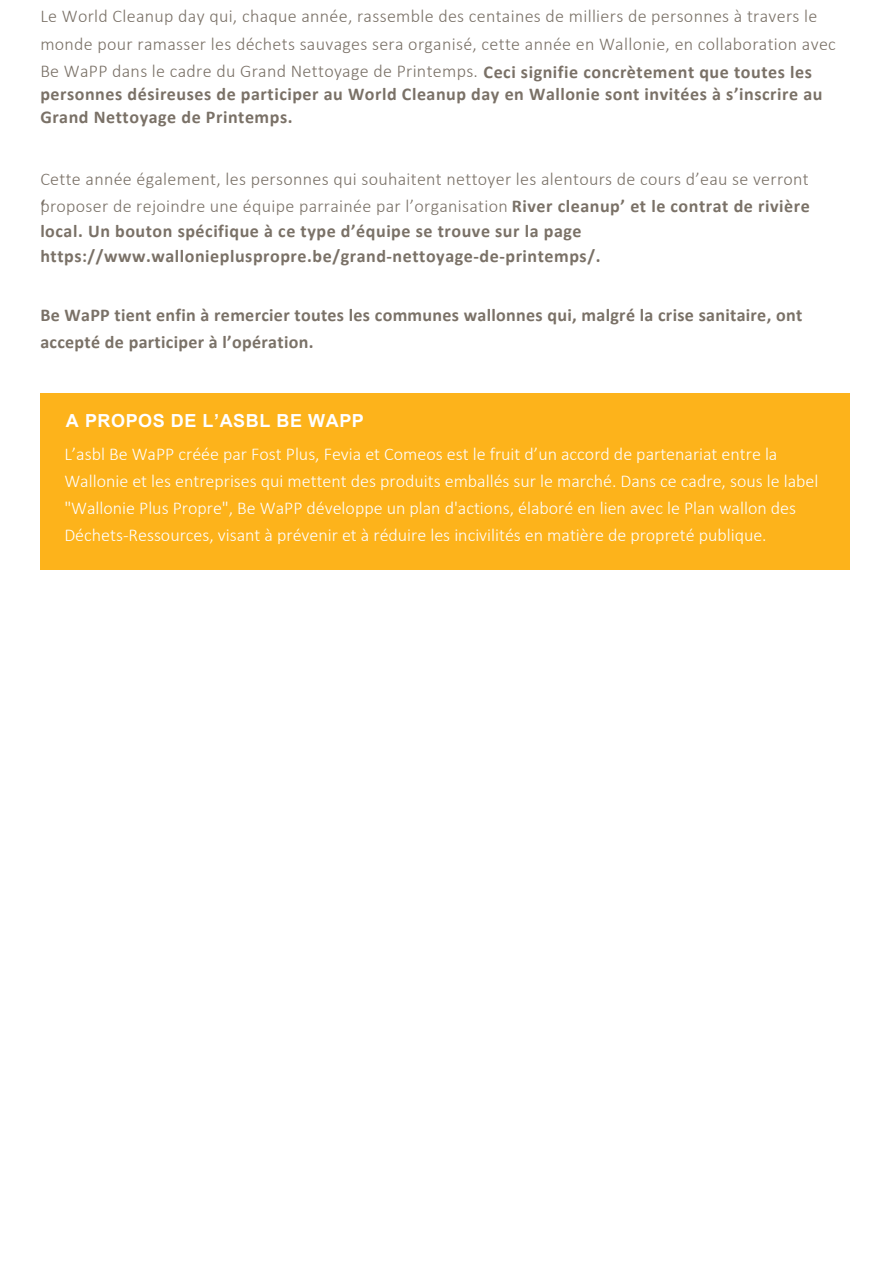
<style>
.page{position:relative;width:894px;height:1264px;background:#fff}
.page>*{position:absolute;margin:0;border:0;box-sizing:border-box;transform-origin:0 0}
.t1{font:300 18px/27px "Calibri";letter-spacing:.02em;color:#7a7167}
.t2{font:700 18px/24.8px "Calibri";letter-spacing:.03em;color:#7a7167}
.t3{font:300 18px/27px "Calibri";color:#fff}
.t4{font:700 18px "Arial";letter-spacing:.03em;color:#fff}
.s1{font-weight:700}
</style>
<div class="page">
<div style="left:40px;top:393px;width:809px;height:176px;background:#fdb31b"></div>
<p class="t1" style="left:40px;top:4px;width:796px">Le World Cleanup day qui, chaque année, rassemble des centaines de milliers de personnes à travers le monde pour ramasser les déchets sauvages sera organisé, cette année en Wallonie, en collaboration avec<br>Be WaPP dans le cadre du Grand Nettoyage de Printemps. <span class="s1">Ceci signifie concrètement que toutes les</span></p>
<p class="t2" style="left:40px;top:83px;width:783px;line-height:22.5px">personnes désireuses de participer au World Cleanup day en Wallonie sont invitées à s’inscrire au<br>Grand Nettoyage de Printemps.</p>
<p class="t1" style="left:40px;top:167px;width:770px">Cette année également, les personnes qui souhaitent nettoyer les alentours de cours d’eau se verront proposer de rejoindre une équipe parrainée par l’organisation <span class="s1">River cleanup’ et le contrat de rivière</span></p>
<p class="t2" style="left:40px;top:193px;width:561px">‘<br>local. Un bouton spécifique à ce type d’équipe se trouve sur la page https://www.walloniepluspropre.be/grand-nettoyage-de-printemps/.</p>
<p class="t2" style="left:40px;top:301px;width:763px;line-height:27px">Be WaPP tient enfin à remercier toutes les communes wallonnes qui, malgré la crise sanitaire, ont accepté de participer à l’opération.</p>
<p class="t4" style="left:66px;top:414px;width:299px">A PROPOS DE L’ASBL BE WAPP</p>
<p class="t3" style="left:64px;top:442px;width:755px">L’asbl Be WaPP créée par Fost Plus, Fevia et Comeos est le fruit d’un accord de partenariat entre la Wallonie et les entreprises qui mettent des produits emballés sur le marché. Dans ce cadre, sous le label "Wallonie Plus Propre", Be WaPP développe un plan d'actions, élaboré en lien avec le Plan wallon des Déchets-Ressources, visant à prévenir et à réduire les incivilités en matière de propreté publique.</p>
</div>
